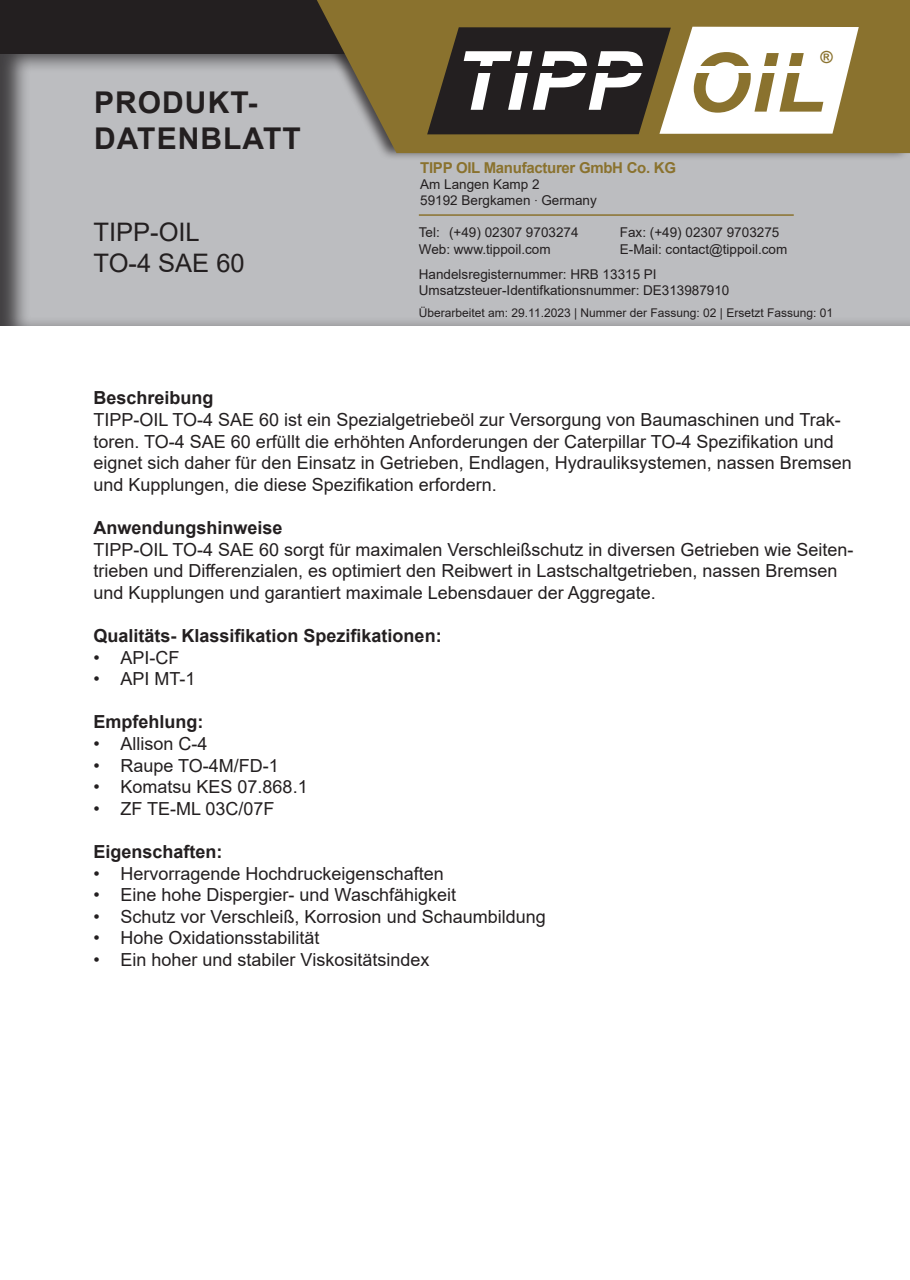
<style>
.page{position:relative;width:910px;height:1280px;background:#fff}
.page>*{position:absolute;margin:0;border:0;box-sizing:border-box;transform-origin:0 0}
.t1{font:italic 700 81.75px "Arial";letter-spacing:.015em;color:#fff}
.t2{font:700 30px/36px "Arial";letter-spacing:.035em;color:#231f20}
.t3{font:25.5px "Arial";color:#231f20}
.t4{font:18px/21.6px "Arial";color:#231f20}
.t5{font:700 18px "Arial";color:#231f20}
.t6{font:700 16.65px "Arial";color:#8a722e}
.t7{font:700 15px "Arial";letter-spacing:-.02em;color:#8a722e}
.t8{font:13.5px/16.4px "Arial";color:#231f20}
.t9{font:12px "Arial";color:#231f20}
.s1{color:#8a722e}
.s2{font-family:"Helvetica Neue LT Std";font-weight:100;font-stretch:condensed}
</style>
<div class="page">
<div style="left:0;top:52px;width:910px;height:276px;background:#231f20;opacity:.75"></div>
<div style="left:0;top:0;width:910px;height:53px;background:#231f20"></div>
<div style="left:300px;top:0;width:610px;height:161px;background:#231f20;opacity:.75"></div>
<svg style="left:317px;top:0;width:593px;height:153px;background:#8b773c"></svg>
<svg style="left:427px;top:27px;width:432px;height:107px"></svg>
<div style="left:454px;top:51px;width:183px;height:77px;background:#231f20"></div>
<div style="left:477px;top:66px;width:171px;height:7px;background:#231f20"></div>
<div style="left:694px;top:66px;width:109px;height:6px;background:#fff"></div>
<hr style="left:419px;top:214px;width:375px;height:2px;background:#8a722e">
<h2 class="t2" style="left:94px;top:85px;width:208px">PRODUKT-<br>DATENBLATT</h2>
<p class="t3" style="left:94px;top:215px;width:108px">TIPP-OIL</p>
<p class="t3" style="left:94px;top:245px;width:153px">TO-4 SAE 60</p>
<h1 class="t1" style="left:454px;top:27px;width:373px">TIPP <span class="s1">OIL</span></h1>
<p class="t6" style="left:820px;top:47px;width:14px">®</p>
<p class="t7" style="left:420px;top:157px;width:257px">TIPP OIL Manufacturer GmbH Co. KG</p>
<p class="t8" style="left:420px;top:176px;width:178px">Am Langen Kamp 2<br>59192 Bergkamen <span class="s2">·</span> Germany</p>
<p class="t8" style="left:419px;top:224px;width:161px">Tel: (+49) 02307 9703274</p>
<p class="t8" style="left:620px;top:224px;width:161px">Fax: (+49) 02307 9703275</p>
<p class="t8" style="left:419px;top:240px;width:133px">Web: www.tippoil.com</p>
<p class="t8" style="left:419px;top:236px;width:370px;line-height:25.2px;text-indent:201px">E-Mail: contact@tippoil.com<br>Handelsregisternummer: HRB 13315 PI</p>
<p class="t8" style="left:419px;top:282px;width:312px">Umsatzsteuer-Identifkationsnummer: DE313987910</p>
<p class="t9" style="left:419px;top:305px;width:416px">Überarbeitet am: 29.11.2023 | Nummer der Fassung: 02 | Ersetzt Fassung: 01</p>
<p class="t5" style="left:94px;top:385px;width:122px">Beschreibung</p>
<p class="t4" style="left:94px;top:409px;width:760px">TIPP-OIL TO-4 SAE 60 ist ein Spezialgetriebeöl zur Versorgung von Baumaschinen und Trak&shy;toren. TO-4 SAE 60 erfüllt die erhöhten Anforderungen der Caterpillar TO-4 Spezifikation und eignet sich daher für den Einsatz in Getrieben, Endlagen, Hydrauliksystemen, nassen Bremsen und Kupplungen, die diese Spezifikation erfordern.</p>
<p class="t5" style="left:94px;top:515px;width:191px">Anwendungshinweise</p>
<p class="t4" style="left:94px;top:538px;width:761px">TIPP-OIL TO-4 SAE 60 sorgt für maximalen Verschleißschutz in diversen Getrieben wie Seiten&shy;trieben und Differenzialen, es optimiert den Reibwert in Lastschaltgetrieben, nassen Bremsen und Kupplungen und garantiert maximale Lebensdauer der Aggregate.</p>
<p class="t5" style="left:94px;top:623px;width:350px">Qualitäts- Klassifikation Spezifikationen:</p>
<p class="t4" style="left:94px;top:646px;width:88px">• API-CF</p>
<p class="t4" style="left:94px;top:668px;width:104px">• API MT-1</p>
<p class="t5" style="left:94px;top:709px;width:111px">Empfehlung:</p>
<p class="t4" style="left:94px;top:733px;width:116px">• Allison C-4</p>
<p class="t4" style="left:94px;top:754px;width:187px">• Raupe TO-4M/FD-1</p>
<p class="t4" style="left:94px;top:776px;width:216px">• Komatsu KES 07.868.1</p>
<p class="t4" style="left:94px;top:797px;width:183px">• ZF TE-ML 03C/07F</p>
<p class="t5" style="left:94px;top:839px;width:131px">Eigenschaften:</p>
<p class="t4" style="left:94px;top:862px;width:352px">• Hervorragende Hochdruckeigenschaften</p>
<p class="t4" style="left:94px;top:884px;width:364px">• Eine hohe Dispergier- und Waschfähigkeit</p>
<p class="t4" style="left:94px;top:905px;width:454px">• Schutz vor Verschleiß, Korrosion und Schaumbildung</p>
<p class="t4" style="left:94px;top:927px;width:228px">• Hohe Oxidationsstabilität</p>
<p class="t4" style="left:94px;top:949px;width:337px">• Ein hoher und stabiler Viskositätsindex</p>
</div>
